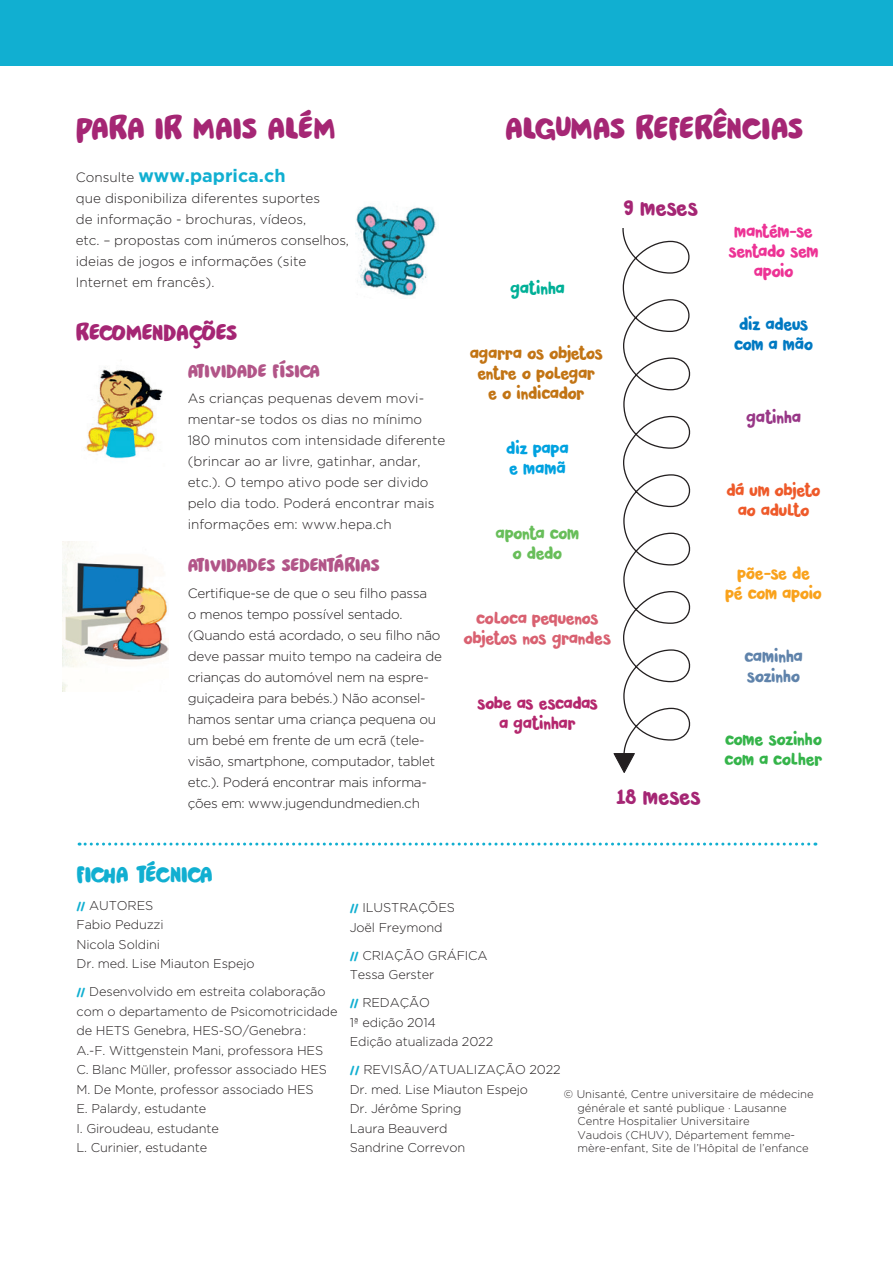
<style>
.page{position:relative;width:893px;height:1263px;background:#fff}
.page>*{position:absolute;margin:0;border:0;box-sizing:border-box;transform-origin:0 0}
.t1{font:33px "Pardesi";letter-spacing:-.02em;color:#a52674}
.t2{font:33px "Pardesi";color:#a52674}
.t3{font:24px "Pardesi";letter-spacing:-.025em;color:#a52674}
.t4{font:24px "Pardesi";letter-spacing:-.03em;color:#11afd1}
.t5{font:21px "Pardesi";letter-spacing:-.02em;color:#a52674}
.t6{font:19.5px "Pardesi";letter-spacing:-.015em;color:#b25588}
.t7{font:700 18px "Gotham";color:#11afd1}
.t8{font:16.5px/19.8px "Pardesi";letter-spacing:-.02em;color:#c27414;text-align:center}
.t9{font:16.5px/19.8px "Pardesi";letter-spacing:-.03em;color:#d96171;text-align:center}
.t10{font:16.5px/19.8px "Pardesi";letter-spacing:-.03em;color:#ed3395;text-align:center}
.t11{font:16.5px/19.8px "Pardesi";letter-spacing:-.03em;color:#b4276d;text-align:center}
.t12{font:16.5px/19.8px "Pardesi";letter-spacing:-.02em;color:#35b44a}
.t13{font:16.5px/19.8px "Pardesi";letter-spacing:-.03em;color:#ee5a2a;text-align:center}
.t14{font:16.5px/19.8px "Pardesi";letter-spacing:-.03em;color:#f9a21c;text-align:center}
.t15{font:16.5px/19.8px "Pardesi";letter-spacing:-.02em;color:#0079c2}
.t16{font:16.5px/19.8px "Pardesi";color:#5f83ab}
.t17{font:16.5px/19.8px "Pardesi";letter-spacing:-.03em;color:#68be5a;text-align:center}
.t18{font:16.5px/19.8px "Pardesi";letter-spacing:-.005em;color:#00a2e0}
.t19{font:16.5px "Pardesi";letter-spacing:-.01em;color:#983787}
.t20{font:16.5px "Pardesi";letter-spacing:-.01em;color:#00b097}
.t21{font:300 13.5px/21px "Gotham";letter-spacing:-.01em;color:#231f20}
.t22{font:300 12.75px/19.5px "Gotham";letter-spacing:-.01em;color:#231f20}
.t23{font:300 11.25px/13.5px "Gotham";color:#231f20}
.s1{font-weight:300;font-size:13.5px;color:#231f20}
.s2{font-family:"Pardesi";font-weight:400;color:#11afd1}
</style>
<div class="page">
<div style="left:0;top:0;width:893px;height:66px;background:#11afd1"></div>
<svg style="left:613px;top:228px;width:78px;height:545px"></svg>
<img style="left:62px;top:541px;width:107px;height:151px">
<img style="left:84px;top:367px;width:79px;height:92px">
<img style="left:356px;top:206px;width:81px;height:91px">
<svg style="left:79px;top:842px;width:737px;height:3px"></svg>
<h1 class="t2" style="left:76px;top:105px;width:261px">PARA IR MAIS ALÉM</h1>
<h3 class="t7" style="left:76px;top:165px;width:211px"><span class="s1">Consulte</span> www.paprica.ch</h3>
<p class="t21" style="left:76px;top:187px;width:275px">que disponibiliza diferentes suportes<br>de informação - brochuras, vídeos,<br>etc. – propostas com inúmeros conselhos, ideias de jogos e informações (site Internet em francês).</p>
<h2 class="t3" style="left:76px;top:315px;width:163px">RECOMENDAÇÕES</h2>
<h3 class="t6" style="left:188px;top:357px;width:134px">ATIVIDADE FÍSICA</h3>
<p class="t21" style="left:188px;top:387px;width:259px">As crianças pequenas devem movi&shy;mentar-se todos os dias no mínimo 180 minutos com intensidade diferente (brincar ao ar livre, gatinhar, andar, etc.). O tempo ativo pode ser divido pelo dia todo. Poderá encontrar mais informações em: www.hepa.ch</p>
<h3 class="t6" style="left:188px;top:551px;width:194px">ATIVIDADES SEDENTÁRIAS</h3>
<p class="t21" style="left:188px;top:583px;width:256px">Certifique-se de que o seu filho passa<br>o menos tempo possível sentado. (Quando está acordado, o seu filho não deve passar muito tempo na cadeira de crianças do automóvel nem na espre&shy;guiçadeira para bebés.) Não aconsel&shy;hamos sentar uma criança pequena ou um bebé em frente de um ecrã (tele&shy;visão, smartphone, computador, tablet etc.). Poderá encontrar mais informa&shy;ções em: www.jugendundmedien.ch</p>
<h1 class="t1" style="left:505px;top:105px;width:300px">ALGUMAS REFERÊNCIAS</h1>
<h3 class="t5" style="left:623px;top:192px;width:76px">9 MESES</h3>
<p class="t20" style="left:510px;top:276px;width:56px">GATINHA</p>
<p class="t8" style="left:470px;top:343px;width:135px">AGARRA OS OBJETOS<br>ENTRE O POLEGAR<br>E O INDICADOR</p>
<p class="t18" style="left:506px;top:438px;width:64px">DIZ PAPA<br>E MAMÃ</p>
<p class="t17" style="left:496px;top:523px;width:85px">APONTA COM<br>O DEDO</p>
<p class="t9" style="left:464px;top:608px;width:149px">COLOCA PEQUENOS<br>OBJETOS NOS GRANDES</p>
<p class="t11" style="left:477px;top:693px;width:122px">SOBE AS ESCADAS<br>A GATINHAR</p>
<h3 class="t5" style="left:616px;top:782px;width:86px">18 MESES</h3>
<p class="t10" style="left:728px;top:221px;width:92px">MANTÉM-SE<br>SENTADO SEM<br>APOIO</p>
<p class="t15" style="left:734px;top:314px;width:80px">DIZ ADEUS<br>COM A MÃO</p>
<p class="t19" style="left:746px;top:405px;width:56px">GATINHA</p>
<p class="t13" style="left:726px;top:480px;width:96px">DÁ UM OBJETO<br>AO ADULTO</p>
<p class="t14" style="left:725px;top:563px;width:98px">PÕE-SE DE<br>PÉ COM APOIO</p>
<p class="t16" style="left:744px;top:647px;width:60px">CAMINHA<br>SOZINHO</p>
<p class="t12" style="left:725px;top:730px;width:99px">COME SOZINHO<br>COM A COLHER</p>
<h2 class="t4" style="left:77px;top:857px;width:138px">FICHA TÉCNICA</h2>
<p class="t22" style="left:77px;top:895px;width:180px"><span class="s2">//</span> AUTORES<br>Fabio Peduzzi<br>Nicola Soldini<br>Dr. med. Lise Miauton Espejo</p>
<p class="t22" style="left:77px;top:982px;width:263px"><span class="s2">//</span> Desenvolvido em estreita colaboração com o departamento de Psicomotricidade de HETS Genebra, HES-SO/Genebra:<br>A.-F. Wittgenstein Mani, professora HES C. Blanc Müller, professor associado HES M. De Monte, professor associado HES<br>E. Palardy, estudante<br>I. Giroudeau, estudante<br>L. Curinier, estudante</p>
<p class="t22" style="left:350px;top:898px;width:107px"><span class="s2">//</span> ILUSTRAÇÕES<br>Joël Freymond</p>
<p class="t22" style="left:350px;top:945px;width:139px"><span class="s2">//</span> CRIAÇÃO GRÁFICA<br>Tessa Gerster</p>
<p class="t22" style="left:350px;top:993px;width:145px"><span class="s2">//</span> REDAÇÃO<br>1ª edição 2014<br>Edição atualizada 2022</p>
<p class="t22" style="left:350px;top:1060px;width:213px"><span class="s2">//</span> REVISÃO/ATUALIZAÇÃO 2022<br>Dr. med. Lise Miauton Espejo<br>Dr. Jérôme Spring<br>Laura Beauverd<br>Sandrine Correvon</p>
<p class="t23" style="left:577px;top:1087px;width:238px;text-indent:-14px">© Unisanté, Centre universitaire de médecine générale et santé publique · Lausanne Centre Hospitalier Universitaire<br>Vaudois (CHUV), Département femme&shy;mère-enfant, Site de l’Hôpital de l’enfance</p>
</div>
